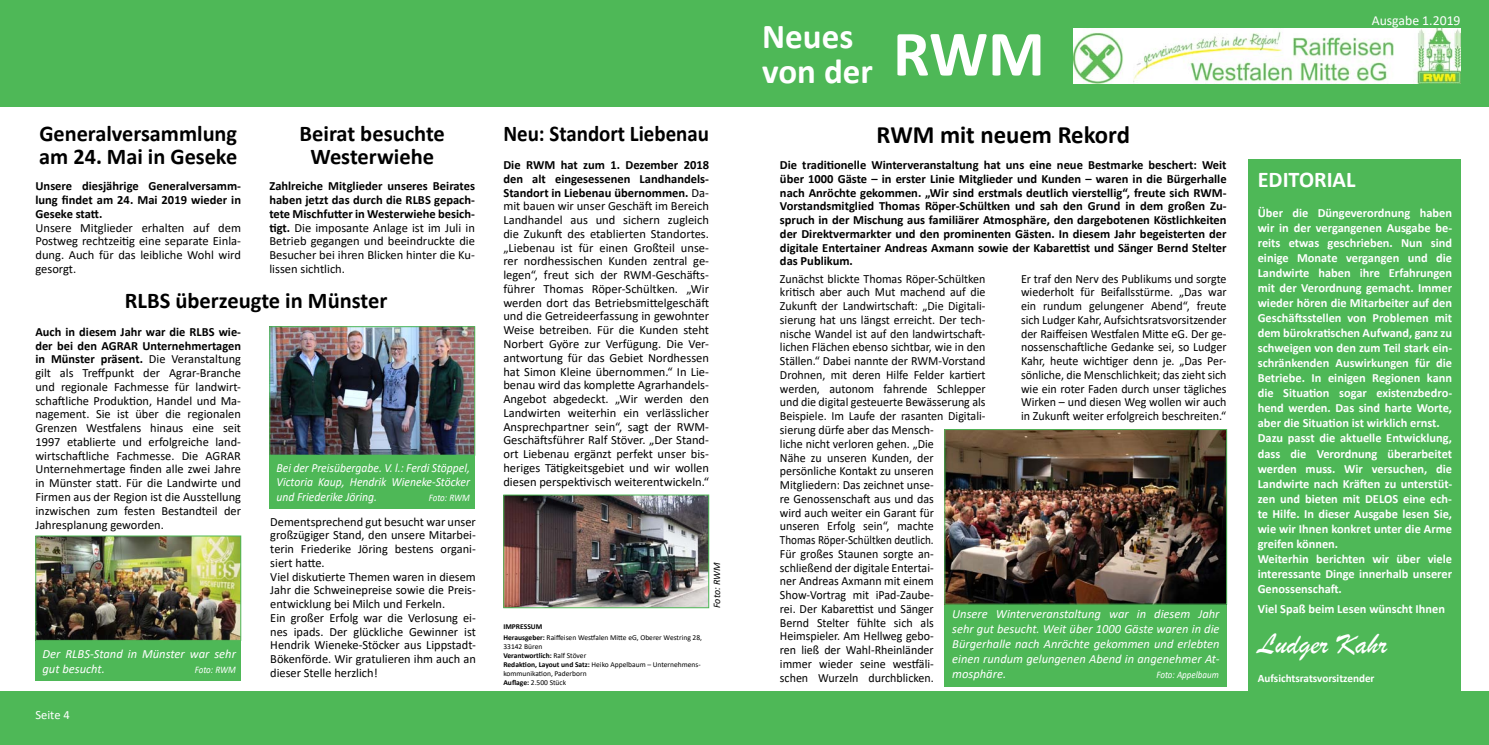
<style>
.page{position:relative;width:1489px;height:745px;background:#fff}
.page>*{position:absolute;margin:0;border:0;box-sizing:border-box;transform-origin:0 0}
.t1{font:700 65px "Calibri";color:#fff}
.t2{font:700 35px/35px "Calibri";color:#fff}
.t3{font:30px "Brush Script";color:#fff}
.t4{font:700 25px "Calibri";color:#000}
.t5{font:700 22.5px/22.5px "Calibri";color:#000}
.t6{font:700 22.5px "Calibri";color:#000;scale:.93 1}
.t7{font:700 22.5px "Calibri";color:#fff}
.t8{font:13.75px "Calibri";color:#fff}
.t9{font:12.5px/13.8px "Calibri";color:#000;text-align:justify}
.t10{font:12.5px/13.8px "Calibri";color:#000;scale:.96 1}
.t11{font:700 12.5px/15px "Calibri";color:#fff}
.t12{font:700 12.5px/13.8px "Calibri";color:#000;text-align:justify}
.t13{font:italic 12.5px/15px "Calibri";color:#fff;text-align:justify}
.t14{font:italic 12.5px/13.8px "Calibri";color:#fff;scale:.93 1}
.t15{font:12.5px "Calibri";color:#fff}
.t16{font:700 11.25px "Calibri";color:#fff}
.t17{font:italic 10px "Calibri";color:#fff;scale:.9 1}
.t18{font:italic 10px "Calibri";color:#000}
.t19{font:7.5px/9px "Calibri";color:#000}
.s1{font-weight:700}
</style>
<div class="page">
<div style="left:0;top:0;width:1488px;height:106px;background:#4eb857"></div>
<img style="left:1073px;top:28px;width:387px;height:55px">
<div style="left:1247px;top:159px;width:213px;height:555px;background:#4eb857"></div>
<div style="left:0;top:691px;width:1488px;height:53px;background:#4eb857"></div>
<div style="left:944px;top:603px;width:282px;height:83px;background:#4eb857"></div>
<img style="left:946px;top:431px;width:278px;height:171px">
<div style="left:944px;top:429px;width:282px;height:175px;border:1px solid #4eb857"></div>
<img style="left:271px;top:328px;width:202px;height:125px">
<div style="left:269px;top:326px;width:206px;height:129px;border:1px solid #4eb857"></div>
<div style="left:269px;top:455px;width:206px;height:54px;background:#4eb857"></div>
<img style="left:37px;top:537px;width:202px;height:101px">
<div style="left:35px;top:535px;width:206px;height:105px;border:1px solid #4eb857"></div>
<div style="left:35px;top:640px;width:206px;height:40px;background:#4eb857"></div>
<img style="left:505px;top:496px;width:202px;height:109px">
<div style="left:503px;top:494px;width:206px;height:113px;border:1px solid #4eb857"></div>
<h3 class="t5" style="left:299px;top:122px;width:147px;text-align:center">Beirat besuchte<br>Westerwiehe</h3>
<p class="t9" style="left:269px;top:179px;width:207px"><span class="s1">Zahlreiche Mitglieder unseres Beirates haben jetzt das durch die RLBS gepach&shy;tete Mischfutter in Westerwiehe besich&shy;tigt.</span> Die imposante Anlage ist im Juli in Betrieb gegangen und beeindruckte die Besucher bei ihren Blicken hinter die Ku&shy;lissen sichtlich.</p>
<h3 class="t5" style="left:125px;top:288px;width:264px">RLBS überzeugte in Münster</h3>
<p class="t9" style="left:35px;top:324px;width:207px"><span class="s1">Auch in diesem Jahr war die RLBS wie&shy;der bei den AGRAR Unternehmertagen in Münster präsent.</span> Die Veranstaltung gilt als Treffpunkt der Agrar-Branche und regionale Fachmesse für landwirt&shy;schaftliche Produktion, Handel und Ma&shy;nagement. Sie ist über die regionalen Grenzen Westfalens hinaus eine seit 1997 etablierte und erfolgreiche land&shy;wirtschaftliche Fachmesse. Die AGRAR Unternehmertage finden alle zwei Jahre in Münster statt. Für die Landwirte und Firmen aus der Region ist die Ausstellung inzwischen zum festen Bestandteil der Jahresplanung geworden.</p>
<h3 class="t5" style="left:39px;top:122px;width:199px">Generalversammlung am 24. Mai in Geseke</h3>
<p class="t12" style="left:35px;top:179px;width:207px">Unsere diesjährige Generalversamm&shy;lung findet am 24. Mai 2019 wieder in Geseke statt.</p>
<p class="t9" style="left:35px;top:220px;width:207px">Unsere Mitglieder erhalten auf dem Postweg rechtzeitig eine separate Einla&shy;dung. Auch für das leibliche Wohl wird gesorgt.</p>
<p class="t14" style="left:276px;top:460px;width:209px">Bei der Preisübergabe. V. l.: Ferdi Stöppel,<br>Victoria Kaup, Hendrik Wieneke-Stöcker</p>
<p class="t14" style="left:276px;top:489px;width:109px">und Friederike Jöring.</p>
<p class="t17" style="left:429px;top:490px;width:47px">Foto: RWM</p>
<p class="t9" style="left:270px;top:514px;width:207px;text-align:left">Dementsprechend gut besucht war unser großzügiger Stand, den unsere Mitarbei&shy;terin Friederike Jöring bestens organi&shy;siert hatte.<br>Viel diskutierte Themen waren in diesem Jahr die Schweinepreise sowie die Preis&shy;entwicklung bei Milch und Ferkeln.<br>Ein großer Erfolg war die Verlosung ei&shy;nes ipads. Der glückliche Gewinner ist Hendrik Wieneke-Stöcker aus Lippstadt-Bökenförde. Wir gratulieren ihm auch an dieser Stelle herzlich!</p>
<p class="t13" style="left:43px;top:645px;width:195px">Der RLBS-Stand in Münster war sehr gut besucht.</p>
<p class="t17" style="left:195px;top:662px;width:47px">Foto: RWM</p>
<p class="t15" style="left:35px;top:705px;width:36px">Seite 4</p>
<h3 class="t6" style="left:503px;top:118px;width:223px">Neu: Standort Liebenau</h3>
<p class="t9" style="left:503px;top:157px;width:207px"><span class="s1">Die RWM hat zum 1. Dezember 2018 den alt eingesessenen Landhandels-Standort in Liebenau übernommen.</span> Da&shy;mit bauen wir unser Geschäft im Bereich Landhandel aus und sichern zugleich die Zukunft des etablierten Standortes. „Liebenau ist für einen Großteil unse&shy;rer nordhessischen Kunden zentral ge&shy;legen“, freut sich der RWM-Geschäfts&shy;führer Thomas Röper-Schültken. „Wir werden dort das Betriebsmittelgeschäft und die Getreideerfassung in gewohnter Weise betreiben. Für die Kunden steht Norbert Györe zur Verfügung. Die Ver&shy;antwortung für das Gebiet Nordhessen hat Simon Kleine übernommen.“ In Lie&shy;benau wird das komplette Agrarhandels-Angebot abgedeckt. „Wir werden den Landwirten weiterhin ein verlässlicher Ansprechpartner sein“, sagt der RWM-Geschäftsführer Ralf Stöver. „Der Stand&shy;ort Liebenau ergänzt perfekt unser bis&shy;heriges Tätigkeitsgebiet und wir wollen diesen perspektivisch weiterentwickeln.“</p>
<p class="t19" style="left:503px;top:621px;width:200px;line-height:10.2px"><span class="s1">IMPRESSUM<br>Herausgeber:</span> Raiffeisen Westfalen Mitte eG, Oberer Westring 28,</p>
<p class="t19" style="left:503px;top:641px;width:199px">33142 Büren<br><span class="s1">Verantwortlich:</span> Ralf Stöver<br><span class="s1">Redaktion, Layout und Satz:</span> Heiko Appelbaum – Unternehmens&shy;kommunikation, Paderborn<br><span class="s1">Auflage:</span> 2.500 Stück</p>
<p class="t18" style="left:709px;top:607px;width:47px;rotate:-90deg">Foto: RWM</p>
<h2 class="t2" style="left:762px;top:19px;width:112px">Neues von der</h2>
<h1 class="t1" style="left:892px;top:8px;width:153px">RWM</h1>
<h3 class="t4" style="left:876px;top:117px;width:255px">RWM mit neuem Rekord</h3>
<p class="t12" style="left:780px;top:158px;width:448px">Die traditionelle Winterveranstaltung hat uns eine neue Bestmarke beschert: Weit über 1000 Gäste – in erster Linie Mitglieder und Kunden – waren in die Bürgerhalle nach Anröchte gekommen. „Wir sind erstmals deutlich vierstellig“, freute sich RWM-Vorstandsmitglied Thomas Röper-Schültken und sah den Grund in dem großen Zu&shy;spruch in der Mischung aus familiärer Atmosphäre, den dargebotenen Köstlichkeiten der Direktvermarkter und den prominenten Gästen. In diesem Jahr begeisterten der digitale Entertainer Andreas Axmann sowie der Kabarettist und Sänger Bernd Stelter das Publikum.</p>
<p class="t10" style="left:780px;top:271px;width:216px">Zunächst blickte Thomas Röper-Schültken kritisch aber auch Mut machend auf die Zukunft der Landwirtschaft: „Die Digitali&shy;sierung hat uns längst erreicht. Der tech&shy;nische Wandel ist auf den landwirtschaft&shy;lichen Flächen ebenso sichtbar, wie in den Ställen.“ Dabei nannte der RWM-Vorstand Drohnen, mit deren Hilfe Felder kartiert werden, autonom fahrende Schlepper und die digital gesteuerte Bewässerung als Beispiele. Im Laufe der rasanten Digitali&shy;sierung dürfe aber das Mensch-<br>liche nicht verloren gehen. „Die<br>Nähe zu unseren Kunden, der persönliche Kontakt zu unseren Mitgliedern: Das zeichnet unse-<br>re Genossenschaft aus und das<br>wird auch weiter ein Garant für<br>unseren Erfolg sein“, machte<br>Thomas Röper-Schültken deutlich.<br>Für großes Staunen sorgte an&shy;schließend der digitale Entertai-<br>ner Andreas Axmann mit einem Show-Vortrag mit iPad-Zaube-<br>rei. Der Kabarettist und Sänger<br>Bernd Stelter fühlte sich als Heimspieler. Am Hellweg gebo-<br>ren ließ der Wahl-Rheinländer<br>immer wieder seine westfäli-<br>schen Wurzeln durchblicken.</p>
<p class="t10" style="left:1020px;top:271px;width:216px;text-align:justify">Er traf den Nerv des Publikums und sorgte wiederholt für Beifallsstürme. „Das war ein rundum gelungener Abend“, freute sich Ludger Kahr, Aufsichtsratsvorsitzender der Raiffeisen Westfalen Mitte eG. Der ge&shy;nossenschaftliche Gedanke sei, so Ludger Kahr, heute wichtiger denn je. „Das Per&shy;sönliche, die Menschlichkeit; das zieht sich wie ein roter Faden durch unser tägliches Wirken – und diesen Weg wollen wir auch in Zukunft weiter erfolgreich beschreiten.“</p>
<p class="t13" style="left:952px;top:605px;width:269px">Unsere Winterveranstaltung war in diesem Jahr sehr gut besucht. Weit über 1000 Gäste waren in die Bürgerhalle nach Anröchte gekommen und erlebten einen rundum gelungenen Abend in angenehmer At&shy;mosphäre.</p>
<p class="t17" style="left:1156px;top:667px;width:71px">Foto: Appelbaum</p>
<p class="t8" style="left:1371px;top:10px;width:90px">Ausgabe 1.2019</p>
<h3 class="t7" style="left:1257px;top:164px;width:99px">EDITORIAL</h3>
<p class="t11" style="left:1257px;top:205px;width:196px">Über die Düngeverordnung haben wir in der vergangenen Ausgabe be&shy;reits etwas geschrieben. Nun sind einige Monate vergangen und die Landwirte haben ihre Erfahrungen mit der Verordnung gemacht. Immer wieder hören die Mitarbeiter auf den Geschäftsstellen von Problemen mit dem bürokratischen Aufwand, ganz zu schweigen von den zum Teil stark ein&shy;schränkenden Auswirkungen für die Betriebe. In einigen Regionen kann die Situation sogar existenzbedro&shy;hend werden. Das sind harte Worte, aber die Situation ist wirklich ernst.<br>Dazu passt die aktuelle Entwicklung, dass die Verordnung überarbeitet werden muss. Wir versuchen, die Landwirte nach Kräften zu unterstüt&shy;zen und bieten mit DELOS eine ech&shy;te Hilfe. In dieser Ausgabe lesen Sie, wie wir Ihnen konkret unter die Arme greifen können.<br>Weiterhin berichten wir über viele interessante Dinge innerhalb unserer Genossenschaft.</p>
<p class="t11" style="left:1257px;top:600px;width:189px">Viel Spaß beim Lesen wünscht Ihnen</p>
<h3 class="t3" style="left:1257px;top:625px;width:131px">Ludger Kahr</h3>
<p class="t16" style="left:1257px;top:669px;width:118px">Aufsichtsratsvorsitzender</p>
</div>
